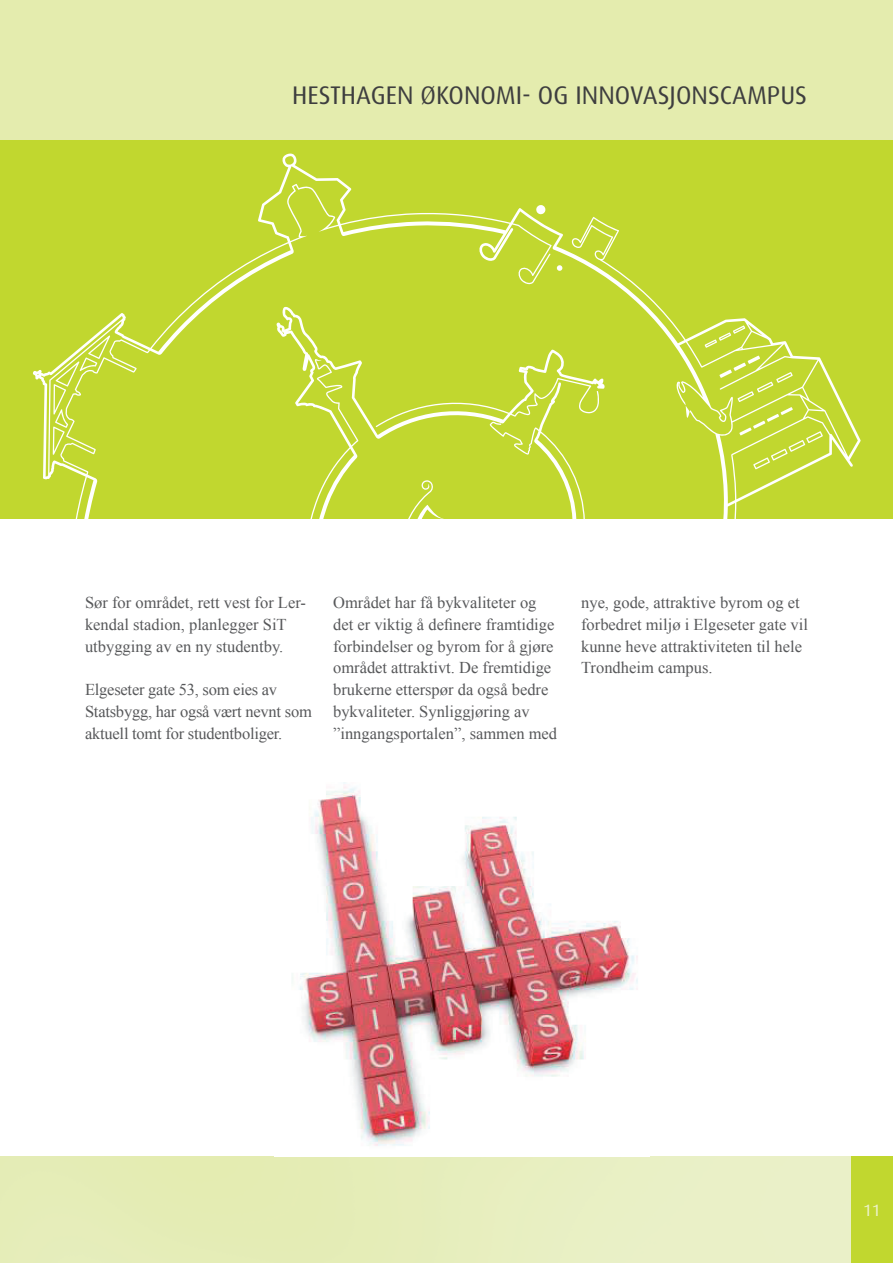
<style>
.page{position:relative;width:893px;height:1263px;background:#fff}
.page>*{position:absolute;margin:0;border:0;box-sizing:border-box;transform-origin:0 0}
.t1{font:25.5px "Dax";color:#3e3e3f}
.t2{font:16.5px/21.8px "Times New Roman";color:#57585a}
.t3{font:16.5px "Dax";color:#edf3cb}
</style>
<div class="page">
<div style="left:850px;top:1157px;width:43px;height:106px;background:#c1d72f"></div>
<div style="left:0;top:0;width:893px;height:519px;background:#e4ecae"></div>
<hr style="left:0;top:140px;width:1px;height:379px;background:#c1d72f">
<div style="left:1px;top:140px;width:892px;height:379px;background:#c1d72f"></div>
<img style="left:292px;top:783px;width:346px;height:363px">
<svg style="left:33px;top:153px;width:828px;height:366px"></svg>
<h1 class="t1" style="left:292px;top:81px;width:516px">HESTHAGEN ØKONOMI- OG INNOVASJONSCAMPUS</h1>
<p class="t2" style="left:85px;top:591px;width:222px">Sør for området, rett vest for Ler&shy;kendal stadion, planlegger SiT utbygging av en ny studentby.</p>
<p class="t2" style="left:85px;top:678px;width:228px">Elgeseter gate 53, som eies av<br>Statsbygg, har også vært nevnt som aktuell tomt for studentboliger.</p>
<p class="t2" style="left:333px;top:591px;width:226px">Området har få bykvaliteter og det er viktig å definere framtidige forbindelser og byrom for å gjøre området attraktivt. De fremtidige brukerne etterspør da også bedre bykvaliteter. Synliggjøring av ”inngangsportalen”, sammen med</p>
<p class="t2" style="left:581px;top:591px;width:228px">nye, gode, attraktive byrom og et forbedret miljø i Elgeseter gate vil kunne heve attraktiviteten til hele<br>Trondheim campus.</p>
<p class="t3" style="left:863px;top:1201px;width:19px">11</p>
</div>
